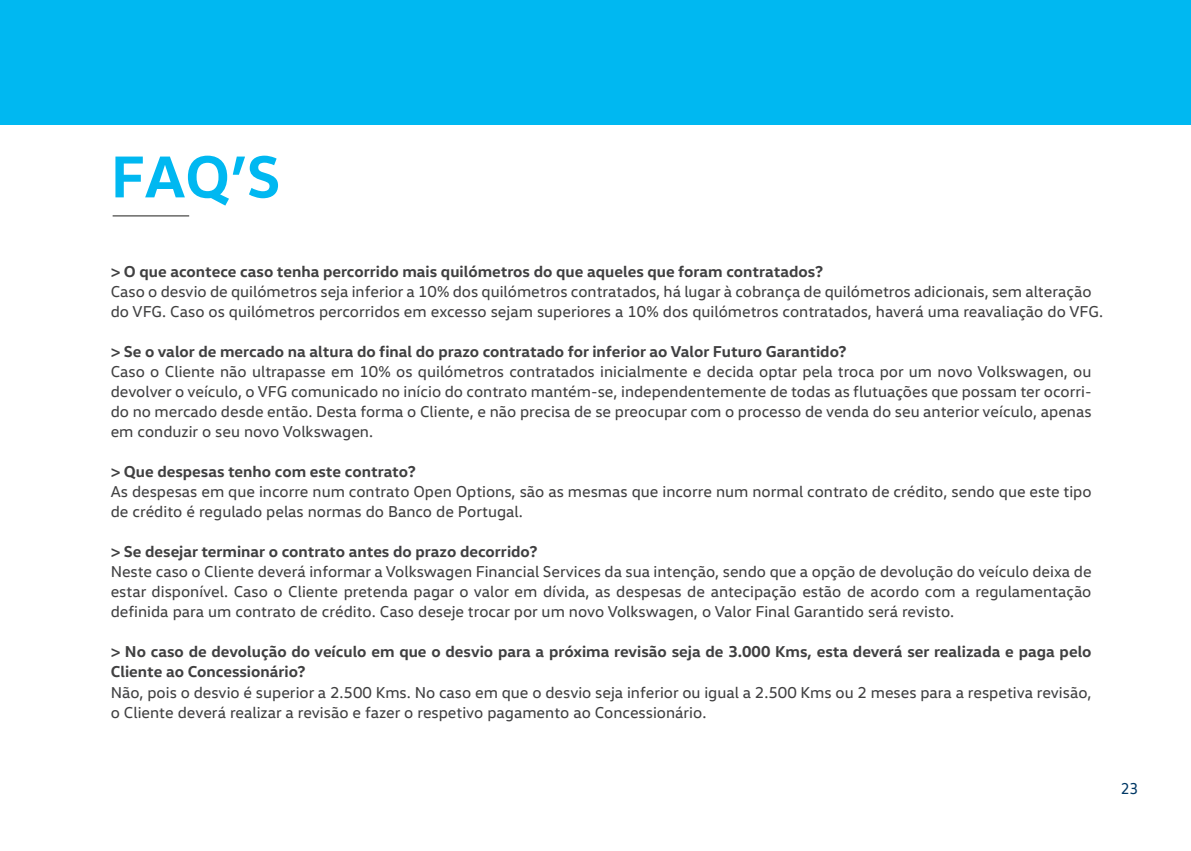
<style>
.page{position:relative;width:1191px;height:851px;background:#fff}
.page>*{position:absolute;margin:0;border:0;box-sizing:border-box;transform-origin:0 0}
.t1{font:700 60px "VW Head";color:#00b8f1}
.t2{font:16px/20px "VW Head";color:#404041}
.t3{font:700 16px/20px "VW Head";color:#404041}
.t4{font:16px "VW Text";color:#003865}
</style>
<div class="page">
<div style="left:0;top:0;width:1191px;height:125px;background:#00b8f1"></div>
<hr style="left:113px;top:215px;width:76px;height:1px;background:#1d1d1b">
<h1 class="t1" style="left:111px;top:137px;width:171px">FAQ’S</h1>
<p class="t3" style="left:111px;top:261px;width:714px">&gt; O que acontece caso tenha percorrido mais quilómetros do que aqueles que foram contratados?</p>
<p class="t2" style="left:111px;top:281px;width:994px">Caso o desvio de quilómetros seja inferior a 10% dos quilómetros contratados, há lugar à cobrança de quilómetros adicionais, sem alteração do VFG. Caso os quilómetros percorridos em excesso sejam superiores a 10% dos quilómetros contratados, haverá uma reavaliação do VFG.</p>
<p class="t3" style="left:111px;top:341px;width:737px">&gt; Se o valor de mercado na altura do final do prazo contratado for inferior ao Valor Futuro Garantido?</p>
<p class="t2" style="left:111px;top:361px;width:982px;text-align:justify">Caso o Cliente não ultrapasse em 10% os quilómetros contratados inicialmente e decida optar pela troca por um novo Volkswagen, ou devolver o veículo, o VFG comunicado no início do contrato mantém-se, independentemente de todas as flutuações que possam ter ocorri&shy;do no mercado desde então. Desta forma o Cliente, e não precisa de se preocupar com o processo de venda do seu anterior veículo, apenas em conduzir o seu novo Volkswagen.</p>
<p class="t3" style="left:111px;top:461px;width:307px">&gt; Que despesas tenho com este contrato?</p>
<p class="t2" style="left:111px;top:481px;width:982px">As despesas em que incorre num contrato Open Options, são as mesmas que incorre num normal contrato de crédito, sendo que este tipo de crédito é regulado pelas normas do Banco de Portugal.</p>
<p class="t3" style="left:111px;top:541px;width:428px">&gt; Se desejar terminar o contrato antes do prazo decorrido?</p>
<p class="t2" style="left:111px;top:561px;width:982px;text-align:justify">Neste caso o Cliente deverá informar a Volkswagen Financial Services da sua intenção, sendo que a opção de devolução do veículo deixa de estar disponível. Caso o Cliente pretenda pagar o valor em dívida, as despesas de antecipação estão de acordo com a regulamentação definida para um contrato de crédito. Caso deseje trocar por um novo Volkswagen, o Valor Final Garantido será revisto.</p>
<p class="t3" style="left:111px;top:641px;width:982px">&gt; No caso de devolução do veículo em que o desvio para a próxima revisão seja de 3.000 Kms, esta deverá ser realizada e paga pelo<br>Cliente ao Concessionário?</p>
<p class="t2" style="left:111px;top:681px;width:982px">Não, pois o desvio é superior a 2.500 Kms. No caso em que o desvio seja inferior ou igual a 2.500 Kms ou 2 meses para a respetiva revisão, o Cliente deverá realizar a revisão e fazer o respetivo pagamento ao Concessionário.</p>
<p class="t4" style="left:1120px;top:778px;width:19px">23</p>
</div>
